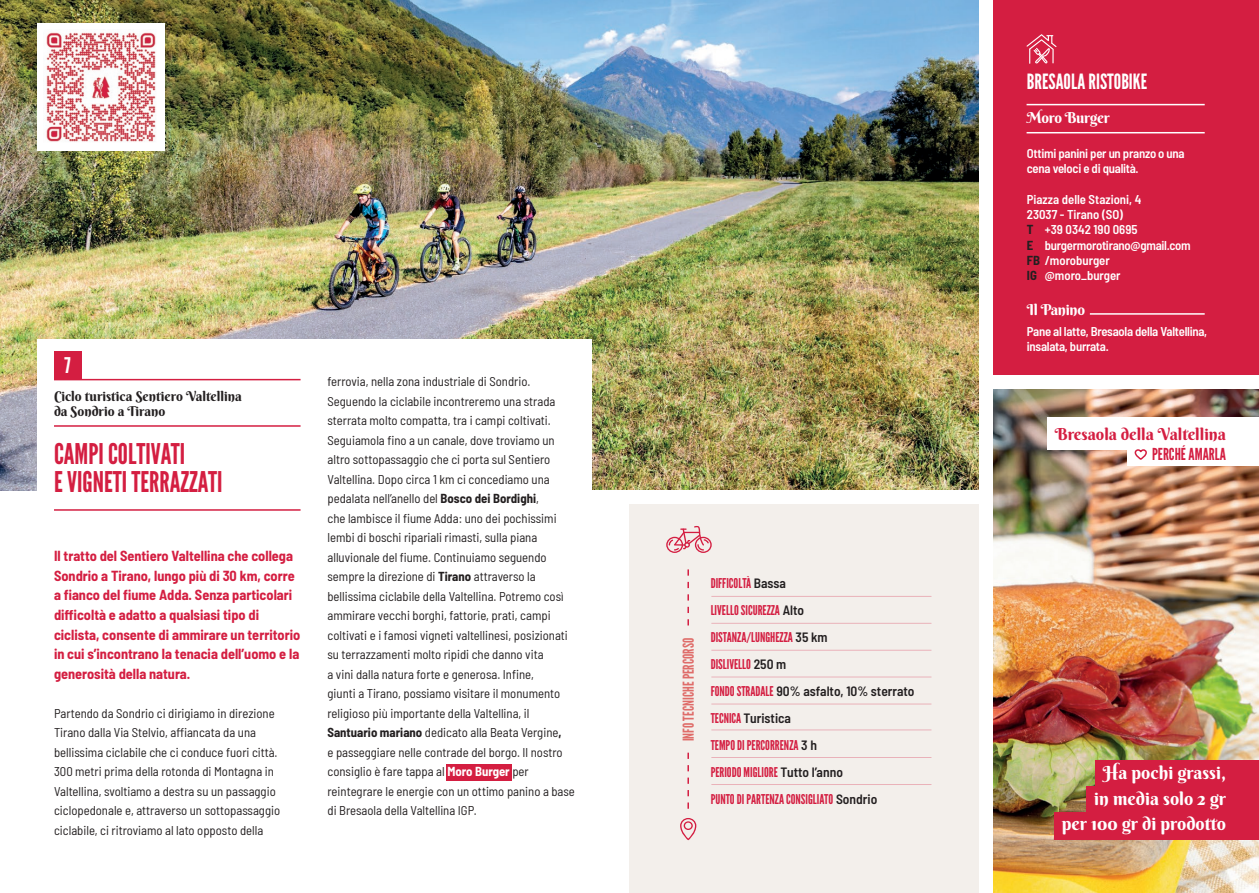
<style>
.page{position:relative;width:1259px;height:893px;background:#fff}
.page>*{position:absolute;margin:0;border:0;box-sizing:border-box;transform-origin:0 0}
.t1{font:28.5px/28.5px "League Gothic";color:#d41e41}
.t2{font:21.6px "League Gothic";color:#fff}
.t3{font:21px "League Gothic";color:#fff}
.t4{font:18px "Berkshire Swash";color:#fff}
.t5{font:16.5px "Berkshire Swash";color:#d41e41}
.t6{font:16.5px "League Gothic";color:#d41e41}
.t7{font:15px "League Gothic";color:#df6c69}
.t8{font:15px "Berkshire Swash";letter-spacing:-.02em;color:#fff}
.t9{font:700 semi-condensed 14.25px/19.5px "Barlow";color:#d41e41}
.t10{font:13.5px/27px "League Gothic";color:#d41e41}
.t11{font:600 semi-condensed 13.5px "Barlow";color:#231f20}
.t12{font:13.5px/15px "Berkshire Swash";color:#231f20}
.t13{font:semi-condensed 12.75px/19.5px "Barlow";color:#231f20}
.t14{font:600 semi-condensed 12.75px/15.3px "Barlow";letter-spacing:-.02em;color:#fff}
.t15{font:600 semi-condensed 12.75px "Barlow";color:#fff}
.s1{font-weight:700}
.s2{font-weight:700;color:#fff}
.s3{font-family:"Barlow";font-weight:600;font-stretch:semi-condensed;color:#231f20}
.s4{font-family:"League Gothic";font-weight:400;font-stretch:normal;color:#d41e41}
.s5{font-weight:700;color:#231f20}
</style>
<div class="page">
<img style="left:0;top:0;width:979px;height:491px">
<div style="left:38px;top:339px;width:554px;height:509px;background:#fff"></div>
<div style="left:446px;top:764px;width:66px;height:17px;background:#d41e41"></div>
<div style="left:629px;top:497px;width:356px;height:396px;background:#f3efeb"></div>
<img style="left:993px;top:389px;width:266px;height:504px">
<div style="left:1095px;top:760px;width:164px;height:27px;background:#d41e41"></div>
<div style="left:1055px;top:812px;width:204px;height:27px;background:#d41e41"></div>
<div style="left:1086px;top:786px;width:173px;height:27px;background:#d41e41"></div>
<hr style="left:54px;top:509px;width:246px;height:2px;background:#d41e41">
<hr style="left:54px;top:425px;width:246px;height:2px;background:#d41e41">
<hr style="left:54px;top:379px;width:246px;height:1px;background:#d41e41">
<div style="left:54px;top:352px;width:27px;height:27px;background:#d41e41"></div>
<svg style="left:666px;top:526px;width:45px;height:27px"></svg>
<svg style="left:687px;top:753px;width:2px;height:56px"></svg>
<svg style="left:687px;top:569px;width:2px;height:56px"></svg>
<svg style="left:680px;top:818px;width:16px;height:22px"></svg>
<div style="left:986px;top:0;width:273px;height:382px;background:#d41e41"></div>
<hr style="left:711px;top:596px;width:220px;height:1px;background:#d41e41">
<hr style="left:711px;top:623px;width:220px;height:1px;background:#d41e41">
<hr style="left:711px;top:650px;width:220px;height:1px;background:#d41e41">
<hr style="left:711px;top:677px;width:220px;height:1px;background:#d41e41">
<hr style="left:711px;top:704px;width:220px;height:1px;background:#d41e41">
<hr style="left:711px;top:729px;width:220px;height:1px;background:#d41e41">
<hr style="left:711px;top:784px;width:220px;height:1px;background:#d41e41">
<hr style="left:711px;top:757px;width:220px;height:1px;background:#d41e41">
<svg style="left:1026px;top:34px;width:30px;height:30px"></svg>
<div style="left:979px;top:0;width:13px;height:893px;background:#fff"></div>
<div style="left:38px;top:23px;width:127px;height:128px;background:#fff"></div>
<img style="left:46px;top:32px;width:110px;height:110px">
<div style="left:988px;top:375px;width:271px;height:13px;background:#fff"></div>
<div style="left:1047px;top:417px;width:212px;height:32px;background:#fff"></div>
<div style="left:1127px;top:434px;width:132px;height:32px;background:#fff"></div>
<svg style="left:1134px;top:449px;width:13px;height:11px"></svg>
<hr style="left:1026px;top:104px;width:178px;height:1px;background:#fff">
<hr style="left:1026px;top:132px;width:178px;height:1px;background:#fff">
<hr style="left:1090px;top:313px;width:114px;height:2px;background:#fff">
<div style="left:589px;top:491px;width:392px;height:13px;background:#fff"></div>
<p class="t2" style="left:64px;top:352px;width:8px">7</p>
<p class="t12" style="left:54px;top:389px;width:189px">Ciclo turistica Sentiero Valtellina da Sondrio a Tirano</p>
<p class="t1" style="left:54px;top:440px;width:170px">CAMPI COLTIVATI<br>E VIGNETI TERRAZZATI</p>
<p class="t9" style="left:54px;top:546px;width:248px">Il tratto del Sentiero Valtellina che collega Sondrio a Tirano, lungo più di 30 km, corre a fianco del fiume Adda. Senza particolari difficoltà e adatto a qualsiasi tipo di ciclista, consente di ammirare un territorio in cui s’incontrano la tenacia dell’uomo e la generosità della natura.</p>
<p class="t13" style="left:54px;top:702px;width:228px">Partendo da Sondrio ci dirigiamo in direzione Tirano dalla Via Stelvio, affiancata da una bellissima ciclabile che ci conduce fuori città.<br>300 metri prima della rotonda di Montagna in Valtellina, svoltiamo a destra su un passaggio ciclopedonale e, attraverso un sottopassaggio ciclabile, ci ritroviamo al lato opposto della</p>
<p class="t13" style="left:327px;top:371px;width:204px">ferrovia, nella zona industriale di Sondrio.</p>
<p class="t13" style="left:327px;top:391px;width:249px">Seguendo la ciclabile incontreremo una strada sterrata molto compatta, tra i campi coltivati.<br>Seguiamola fino a un canale, dove troviamo un altro sottopassaggio che ci porta sul Sentiero Valtellina. Dopo circa 1 km ci concediamo una pedalata nell’anello del <span class="s1">Bosco dei Bordighi</span>,<br>che lambisce il fiume Adda: uno dei pochissimi lembi di boschi ripariali rimasti, sulla piana alluvionale del fiume. Continuiamo seguendo sempre la direzione di <span class="s1">Tirano</span> attraverso la bellissima ciclabile della Valtellina. Potremo così ammirare vecchi borghi, fattorie, prati, campi coltivati e i famosi vigneti valtellinesi, posizionati su terrazzamenti molto ripidi che danno vita<br>a vini dalla natura forte e generosa. Infine,<br>giunti a Tirano, possiamo visitare il monumento religioso più importante della Valtellina, il <span class="s1">Santuario mariano</span> dedicato alla Beata Vergine<span class="s1">,<br></span>e passeggiare nelle contrade del borgo. Il nostro consiglio è fare tappa al <span class="s2">Moro Burger</span> per reintegrare le energie con un ottimo panino a base di Bresaola della Valtellina IGP.</p>
<p class="t7" style="left:679px;top:741px;width:105px;rotate:-90deg">INFO TECNICHE PERCORSO</p>
<p class="t10" style="left:710px;top:570px;width:77px">DIFFICOLTÀ <span class="s3">Bassa</span></p>
<p class="t10" style="left:710px;top:597px;width:95px">LIVELLO SICUREZZA <span class="s3">Alto</span></p>
<p class="t10" style="left:710px;top:624px;width:119px">DISTANZA/LUNGHEZZA <span class="s3">35 km<br></span>DISLIVELLO <span class="s3">250 m</span></p>
<p class="t11" style="left:710px;top:681px;width:205px"><span class="s4">FONDO STRADALE</span> 90% asfalto, 10% sterrato</p>
<p class="t11" style="left:710px;top:708px;width:82px"><span class="s4">TECNICA</span> Turistica</p>
<p class="t10" style="left:710px;top:732px;width:134px">TEMPO DI PERCORRENZA <span class="s3">3 h<br></span>PERIODO MIGLIORE <span class="s3">Tutto l’anno</span></p>
<p class="t10" style="left:710px;top:786px;width:168px">PUNTO DI PARTENZA CONSIGLIATO <span class="s3">Sondrio</span></p>
<p class="t3" style="left:1027px;top:69px;width:122px">BRESAOLA RISTOBIKE</p>
<p class="t8" style="left:1027px;top:109px;width:84px">Moro Burger</p>
<p class="t14" style="left:1027px;top:145px;width:159px">Ottimi panini per un pranzo o una cena veloci e di qualità.</p>
<p class="t15" style="left:1027px;top:190px;width:116px">Piazza delle Stazioni, 4</p>
<p class="t15" style="left:1027px;top:205px;width:98px">23037 - Tirano (SO)</p>
<p class="t15" style="left:1027px;top:221px;width:112px"><span class="s5">T</span> +39 0342 190 0695</p>
<p class="t14" style="left:1027px;top:237px;width:165px"><span class="s5">E</span> burgermorotirano@gmail.com</p>
<p class="t15" style="left:1027px;top:251px;width:84px"><span class="s5">FB</span> /moroburger</p>
<p class="t15" style="left:1027px;top:266px;width:95px"><span class="s5">IG</span> @moro_burger</p>
<p class="t8" style="left:1027px;top:300px;width:60px">Il Panino</p>
<p class="t14" style="left:1027px;top:323px;width:182px">Pane al latte, Bresaola della Valtellina, insalata, burrata.</p>
<p class="t5" style="left:1054px;top:424px;width:173px">Bresaola della Valtellina</p>
<p class="t6" style="left:1152px;top:444px;width:75px">PERCHÉ AMARLA</p>
<p class="t4" style="left:1102px;top:762px;width:125px">Ha pochi grassi,</p>
<p class="t4" style="left:1094px;top:787px;width:133px">in media solo 2 gr</p>
<p class="t4" style="left:1062px;top:813px;width:166px">per 100 gr di prodotto</p>
</div>
